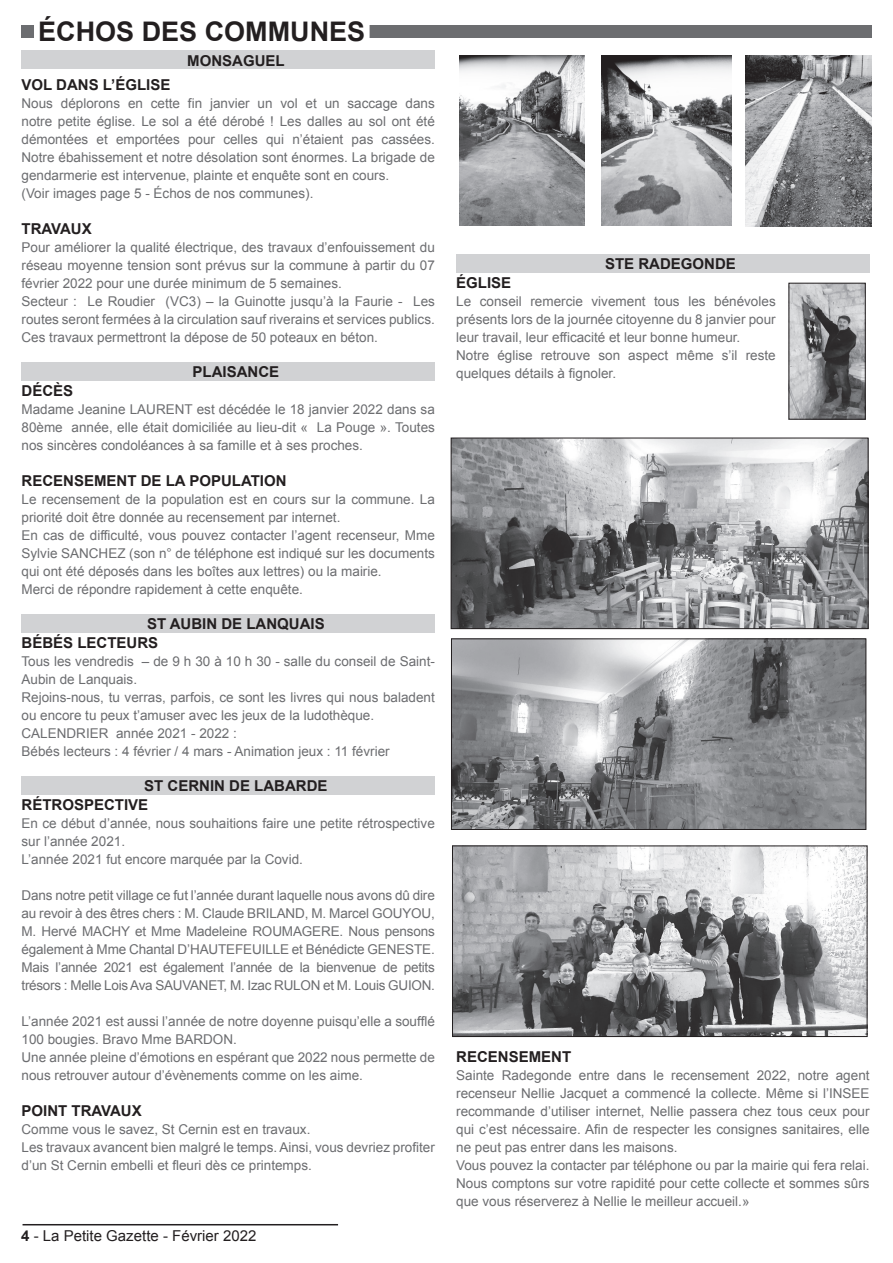
<style>
.page{position:relative;width:893px;height:1263px;background:#fff}
.page>*{position:absolute;margin:0;border:0;box-sizing:border-box;transform-origin:0 0}
.t1{font:700 27px "Arial";color:#231f20}
.t2{font:700 15px/18.9px "Arial";color:#231f20}
.t3{font:15px "Arial";color:#231f20}
.t4{font:13.5px/18px "Arial";color:#6c6d70}
.s1{font-weight:700}
</style>
<div class="page">
<hr style="left:23px;top:1224px;width:315px;height:1px;background:#231f20">
<div style="left:22px;top:51px;width:413px;height:18px;background:#d1d2d4"></div>
<div style="left:22px;top:362px;width:413px;height:18px;background:#d1d2d4"></div>
<div style="left:22px;top:614px;width:413px;height:18px;background:#d1d2d4"></div>
<div style="left:22px;top:776px;width:413px;height:18px;background:#d1d2d4"></div>
<div style="left:456px;top:254px;width:414px;height:18px;background:#d1d2d4"></div>
<div style="left:21px;top:26px;width:851px;height:12px;background:#6c6d70"></div>
<div style="left:34px;top:21px;width:336px;height:20px;background:#fff"></div>
<img style="left:454px;top:847px;width:411px;height:188px">
<div style="left:452px;top:845px;width:415px;height:192px;border:1px solid #231f20"></div>
<img style="left:453px;top:440px;width:413px;height:187px">
<div style="left:451px;top:438px;width:417px;height:191px;border:1px solid #231f20"></div>
<img style="left:790px;top:285px;width:74px;height:133px">
<div style="left:788px;top:283px;width:78px;height:137px;border:1px solid #231f20"></div>
<img style="left:453px;top:640px;width:411px;height:188px">
<div style="left:451px;top:638px;width:415px;height:192px;border:1px solid #231f20"></div>
<img style="left:459px;top:55px;width:126px;height:170px">
<img style="left:601px;top:56px;width:131px;height:170px">
<img style="left:745px;top:56px;width:127px;height:170px">
<h1 class="t1" style="left:38px;top:14px;width:329px">ÉCHOS DES COMMUNES</h1>
<p class="t2" style="left:187px;top:52px;width:99px">MONSAGUEL</p>
<p class="t2" style="left:22px;top:76px;width:150px">VOL DANS L’ÉGLISE</p>
<p class="t4" style="left:22px;top:94px;width:415px">Nous déplorons en cette fin janvier un vol et un saccage dans notre petite église. Le sol a été dérobé ! Les dalles au sol ont été démontées et emportées pour celles qui n’étaient pas cassées.<br>Notre ébahissement et notre désolation sont énormes. La brigade de gendarmerie est intervenue, plainte et enquête sont en cours.<br>(Voir images page 5 - Échos de nos communes).</p>
<p class="t2" style="left:22px;top:220px;width:72px">TRAVAUX</p>
<p class="t4" style="left:22px;top:238px;width:415px">Pour améliorer la qualité électrique, des travaux d’enfouissement du réseau moyenne tension sont prévus sur la commune à partir du 07 février 2022 pour une durée minimum de 5 semaines.<br>Secteur : Le Roudier (VC3) – la Guinotte jusqu’à la Faurie - Les routes seront fermées à la circulation sauf riverains et services publics.<br>Ces travaux permettront la dépose de 50 poteaux en béton.</p>
<p class="t2" style="left:193px;top:363px;width:88px">PLAISANCE</p>
<p class="t2" style="left:22px;top:382px;width:53px">DÉCÈS</p>
<p class="t4" style="left:22px;top:400px;width:415px;text-align:justify">Madame Jeanine LAURENT est décédée le 18 janvier 2022 dans sa 80ème année, elle était domiciliée au lieu-dit « La Pouge ». Toutes nos sincères condoléances à sa famille et à ses proches.</p>
<p class="t2" style="left:22px;top:472px;width:267px">RECENSEMENT DE LA POPULATION</p>
<p class="t4" style="left:22px;top:490px;width:415px">Le recensement de la population est en cours sur la commune. La priorité doit être donnée au recensement par internet.<br>En cas de difficulté, vous pouvez contacter l’agent recenseur, Mme Sylvie SANCHEZ (son n° de téléphone est indiqué sur les documents qui ont été déposés dans les boîtes aux lettres) ou la mairie.<br>Merci de répondre rapidement à cette enquête.</p>
<p class="t2" style="left:22px;top:615px;width:305px;text-indent:125px">ST AUBIN DE LANQUAIS<br>BÉBÉS LECTEURS</p>
<p class="t4" style="left:22px;top:652px;width:415px">Tous les vendredis – de 9 h 30 à 10 h 30 - salle du conseil de Saint-Aubin de Lanquais.<br>Rejoins-nous, tu verras, parfois, ce sont les livres qui nous baladent ou encore tu peux t’amuser avec les jeux de la ludothèque.<br>CALENDRIER année 2021 - 2022 :<br>Bébés lecteurs : 4 février / 4 mars - Animation jeux : 11 février</p>
<p class="t2" style="left:22px;top:777px;width:307px;text-indent:123px">ST CERNIN DE LABARDE<br>RÉTROSPECTIVE</p>
<p class="t4" style="left:22px;top:814px;width:415px">En ce début d’année, nous souhaitions faire une petite rétrospective sur l’année 2021.<br>L’année 2021 fut encore marquée par la Covid.</p>
<p class="t4" style="left:22px;top:886px;width:415px;text-align:justify">Dans notre petit village ce fut l’année durant laquelle nous avons dû dire au revoir à des êtres chers : M. Claude BRILAND, M. Marcel GOUYOU, M. Hervé MACHY et Mme Madeleine ROUMAGERE. Nous pensons également à Mme Chantal D’HAUTEFEUILLE et Bénédicte GENESTE.<br>Mais l’année 2021 est également l’année de la bienvenue de petits trésors : Melle Lois Ava SAUVANET, M. Izac RULON et M. Louis GUION.</p>
<p class="t4" style="left:22px;top:1012px;width:415px">L’année 2021 est aussi l’année de notre doyenne puisqu’elle a soufflé 100 bougies. Bravo Mme BARDON.<br>Une année pleine d’émotions en espérant que 2022 nous permette de nous retrouver autour d’évènements comme on les aime.</p>
<p class="t2" style="left:22px;top:1102px;width:122px">POINT TRAVAUX</p>
<p class="t4" style="left:22px;top:1120px;width:415px">Comme vous le savez, St Cernin est en travaux.<br>Les travaux avancent bien malgré le temps. Ainsi, vous devriez profiter d’un St Cernin embelli et fleuri dès ce printemps.</p>
<p class="t3" style="left:21px;top:1226px;width:237px"><span class="s1">4</span> - La Petite Gazette - Février 2022</p>
<p class="t2" style="left:605px;top:255px;width:132px">STE RADEGONDE</p>
<p class="t2" style="left:456px;top:274px;width:57px">ÉGLISE</p>
<p class="t4" style="left:456px;top:292px;width:321px">Le conseil remercie vivement tous les bénévoles présents lors de la journée citoyenne du 8 janvier pour leur travail, leur efficacité et leur bonne humeur.<br>Notre église retrouve son aspect même s’il reste quelques détails à fignoler.</p>
<p class="t2" style="left:456px;top:1048px;width:117px">RECENSEMENT</p>
<p class="t4" style="left:456px;top:1066px;width:415px">Sainte Radegonde entre dans le recensement 2022, notre agent recenseur Nellie Jacquet a commencé la collecte. Même si l’INSEE recommande d’utiliser internet, Nellie passera chez tous ceux pour qui c’est nécessaire. Afin de respecter les consignes sanitaires, elle ne peut pas entrer dans les maisons.<br>Vous pouvez la contacter par téléphone ou par la mairie qui fera relai.<br>Nous comptons sur votre rapidité pour cette collecte et sommes sûrs que vous réserverez à Nellie le meilleur accueil.»</p>
</div>
